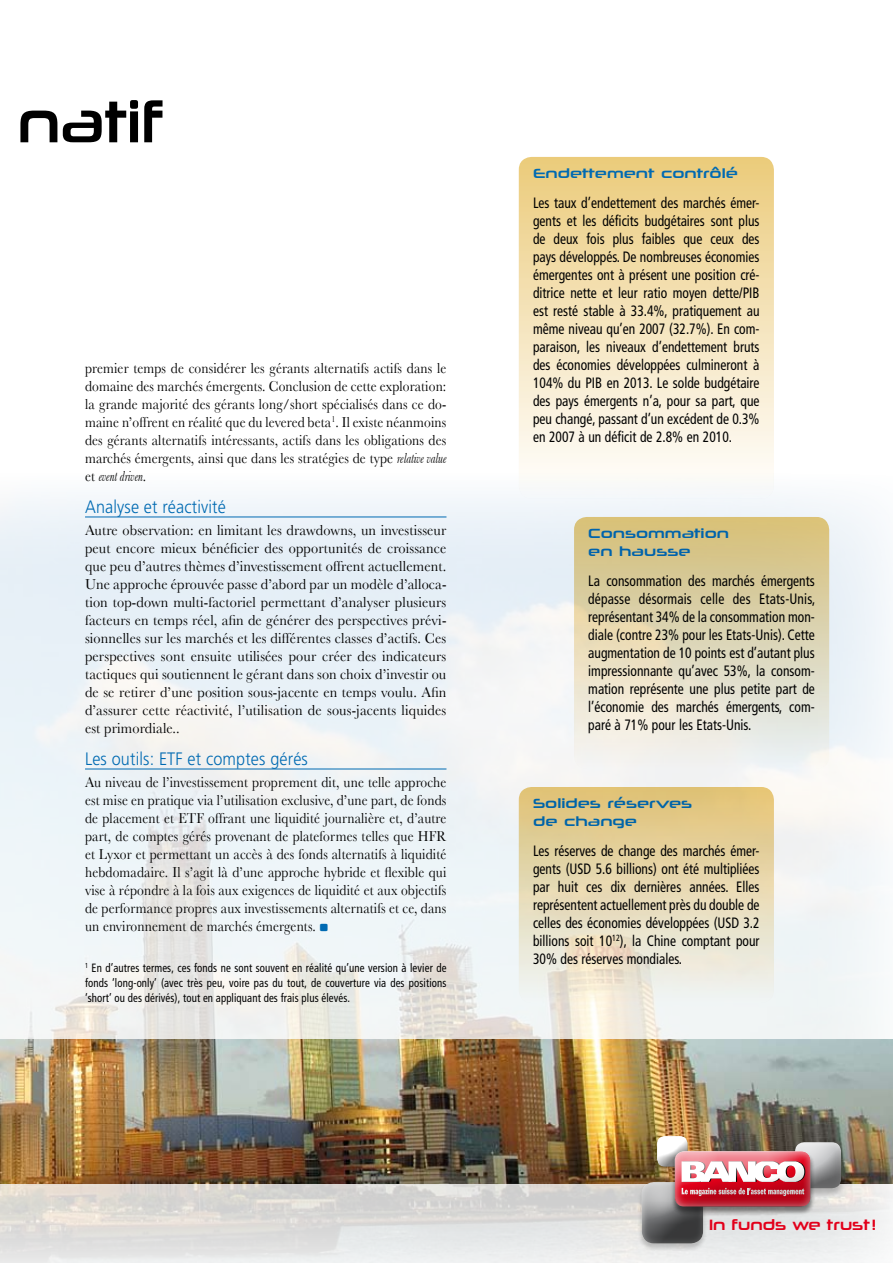
<style>
.page{position:relative;width:893px;height:1263px;background:#fff}
.page>*{position:absolute;margin:0;border:0;box-sizing:border-box;transform-origin:0 0}
.t1{font:58.5px "Neuropolitical Rg";color:#000;scale:.9 1}
.Intertitre{font:300 18px "Frutiger";letter-spacing:.01em;color:#006ab2;scale:.9 1}
.t2{font:15.15px "Neuropolitical Rg";color:#e2001a}
.t3{font:condensed 15px/18px "Frutiger";color:#000;text-align:justify;scale:.9 1}
.Texte{font:15px/18px "Baskerville";letter-spacing:.01em;color:#000;text-align:justify;scale:.9 1}
.Texte-2{font:15px/18px "Baskerville";letter-spacing:.01em;color:#000;text-align:justify;scale:.95 1}
.t4{font:13.5px/18px "Neuropolitical Rg";color:#006ab2;scale:1.11 1}
.Texte-3{font:condensed 12px/15px "Frutiger";letter-spacing:.01em;color:#000;text-align:justify;scale:.9 1}
.s1{font-style:italic}
.s2{font-family:"Fn T Basic Shapes 1";font-size:9px;color:#006ab2}
</style>
<div class="page">
<img style="left:0;top:494px;width:893px;height:769px">
<img style="left:0;top:1039px;width:893px;height:144px">
<hr style="left:85px;top:517px;width:361px;height:1px;background:#006ab2">
<hr style="left:85px;top:769px;width:361px;height:1px;background:#006ab2">
<div style="left:519px;top:157px;width:255px;height:342px;background:linear-gradient(to bottom,#eccc7c,#fefeff);border-radius:13px"></div>
<div style="left:574px;top:517px;width:255px;height:252px;background:linear-gradient(to bottom,#d2bd77,#f1f4f6);border-radius:13px"></div>
<svg style="left:519px;top:787px;width:255px;height:216px;background:#e7d9b3"></svg>
<div style="left:652px;top:1135px;width:40px;height:40px;background:#000;opacity:.2"></div>
<div style="left:657px;top:1135px;width:33px;height:23px;background:#fff;opacity:.75"></div>
<div style="left:657px;top:1137px;width:33px;height:32px;background:#000;opacity:.5"></div>
<div style="left:637px;top:1181px;width:71px;height:71px;background:#000;opacity:.2"></div>
<div style="left:641px;top:1181px;width:64px;height:43px;background:#fff;opacity:.75"></div>
<div style="left:641px;top:1184px;width:64px;height:61px;background:#000;opacity:.5"></div>
<div style="left:790px;top:1142px;width:55px;height:55px;background:#000;opacity:.2"></div>
<div style="left:794px;top:1141px;width:49px;height:35px;background:#fff;opacity:.75"></div>
<div style="left:794px;top:1144px;width:49px;height:46px;background:#000;opacity:.5"></div>
<div style="left:671px;top:1151px;width:144px;height:64px;background:#000;opacity:.2"></div>
<div style="left:674px;top:1149px;width:137px;height:41px;background:#fff;opacity:.7"></div>
<div style="left:674px;top:1153px;width:137px;height:55px;background:#000;opacity:.2"></div>
<h1 class="t1" style="left:18px;top:85px;width:164px">natif</h1>
<p class="Texte" style="left:85px;top:359px;width:403px">premier temps de considérer les gérants alternatifs actifs dans le domaine des marchés émergents. Conclusion de cette exploration: la grande majorité des gérants long/short spécialisés dans ce do&shy;maine n’offrent en réalité que du levered beta<sup>1</sup>. Il existe néanmoins des gérants alternatifs intéressants, actifs dans les obligations des marchés émergents, ainsi que dans les stratégies de type <span class="s1">relative value </span>et <span class="s1">event driven</span>.</p>
<p class="Intertitre" style="left:85px;top:497px;width:158px">Analyse et réactivité</p>
<p class="Texte-2" style="left:85px;top:521px;width:382px">Autre observation: en limitant les drawdowns, un investisseur peut encore mieux bénéficier des opportunités de croissance que peu d’autres thèmes d’investissement offrent actuellement.<br>Une approche éprouvée passe d’abord par un modèle d’alloca&shy;tion top-down multi-factoriel permettant d’analyser plusieurs facteurs en temps réel, afin de générer des perspectives prévi&shy;sionnelles sur les marchés et les différentes classes d’actifs. Ces perspectives sont ensuite utilisées pour créer des indicateurs tactiques qui soutiennent le gérant dans son choix d’investir ou de se retirer d’une position sous-jacente en temps voulu. Afin d’assurer cette réactivité, l’utilisation de sous-jacents liquides est primordiale..</p>
<p class="Intertitre" style="left:85px;top:749px;width:249px">Les outils: ETF et comptes gérés</p>
<p class="Texte" style="left:85px;top:773px;width:403px">Au niveau de l’investissement proprement dit, une telle approche est mise en pratique via l’utilisation exclusive, d’une part, de fonds de placement et ETF offrant une liquidité journalière et, d’autre part, de comptes gérés provenant de plateformes telles que HFR et Lyxor et permettant un accès à des fonds alternatifs à liquidité hebdomadaire. Il s’agit là d’une approche hybride et flexible qui vise à répondre à la fois aux exigences de liquidité et aux objectifs de performance propres aux investissements alternatifs et ce, dans un environnement de marchés émergents. <span class="s2">0</span></p>
<p class="Texte-3" style="left:85px;top:960px;width:403px"><sup>1</sup> En d’autres termes, ces fonds ne sont souvent en réalité qu’une version à levier de fonds ‘long-only’ (avec très peu, voire pas du tout, de couverture via des positions ‘short’ ou des dérivés), tout en appliquant des frais plus élevés.</p>
<p class="t4" style="left:533px;top:164px;width:186px">Endettement contrôlé</p>
<p class="t3" style="left:533px;top:194px;width:253px">Les taux d’endettement des marchés émer&shy;gents et les déficits budgétaires sont plus de deux fois plus faibles que ceux des pays développés. De nombreuses économies émergentes ont à présent une position cré&shy;ditrice nette et leur ratio moyen dette/PIB est resté stable à 33.4%, pratiquement au même niveau qu’en 2007 (32.7%). En com&shy;paraison, les niveaux d’endettement bruts des économies développées culmineront à 104% du PIB en 2013. Le solde budgétaire des pays émergents n’a, pour sa part, que peu changé, passant d’un excédent de 0.3% en 2007 à un déficit de 2.8% en 2010.</p>
<p class="t4" style="left:588px;top:524px;width:128px">Consommation en hausse</p>
<p class="t3" style="left:588px;top:572px;width:254px">La consommation des marchés émergents dépasse désormais celle des Etats-Unis, représentant 34% de la consommation mon&shy;diale (contre 23% pour les Etats-Unis). Cette augmentation de 10 points est d’autant plus impressionnante qu’avec 53%, la consom&shy;mation représente une plus petite part de l’économie des marchés émergents, com&shy;paré à 71% pour les Etats-Unis.</p>
<p class="t4" style="left:533px;top:794px;width:145px">Solides réserves de change</p>
<p class="t3" style="left:533px;top:842px;width:253px">Les réserves de change des marchés émer&shy;gents (USD 5.6 billions) ont été multipliées par huit ces dix dernières années. Elles représentent actuellement près du double de celles des économies développées (USD 3.2 billions soit 10<sup>12</sup>), la Chine comptant pour 30% des réserves mondiales.</p>
<p class="t2" style="left:709px;top:1215px;width:168px">In funds we trust !</p>
</div>
